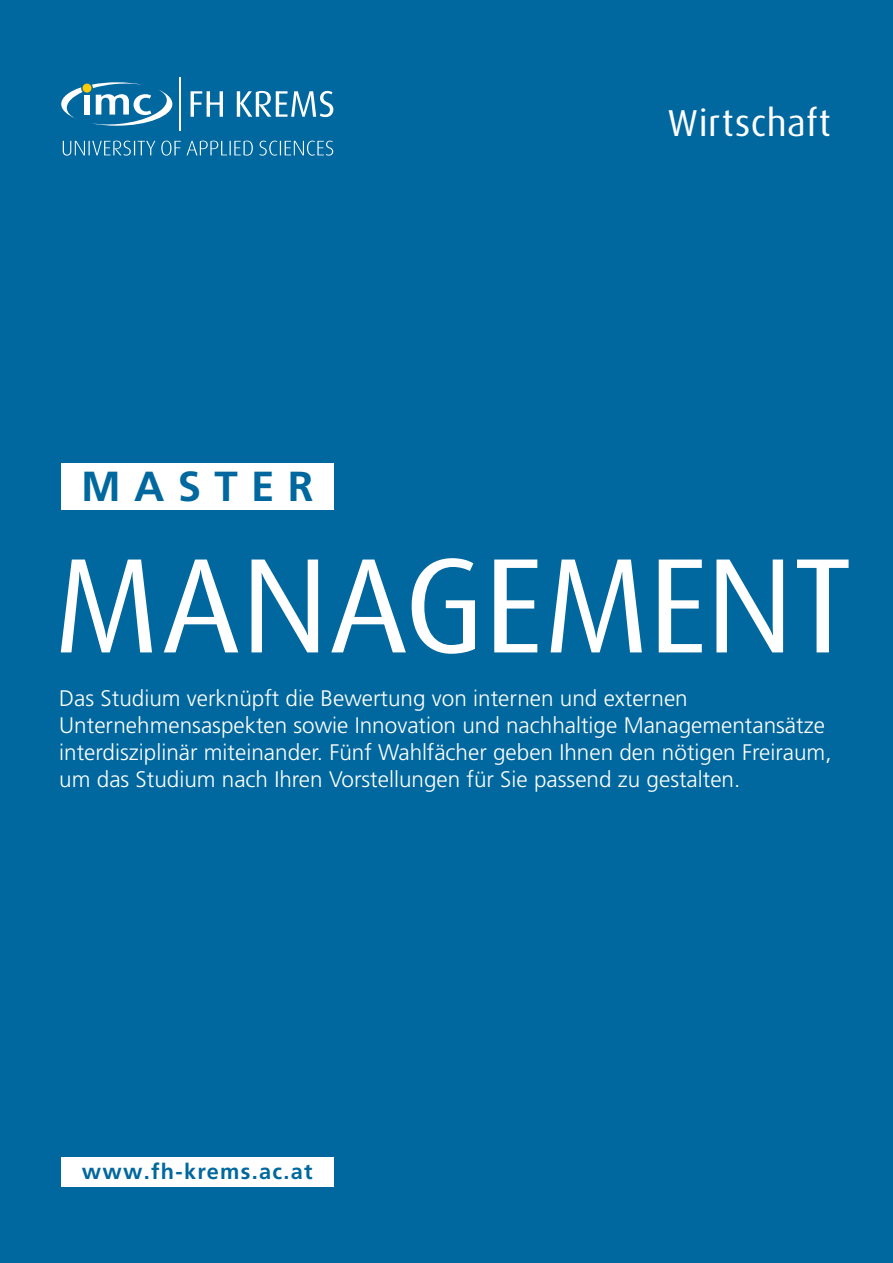
<style>
.page{position:relative;width:893px;height:1263px;background:#00689e}
.page>*{position:absolute;margin:0;border:0;box-sizing:border-box;transform-origin:0 0}
.t1{font:135px "Dax OT";color:#fff}
.t2{font:700 42px "Frutiger LT Pro";letter-spacing:.315em;color:#00689e}
.t3{font:37.5px "Dax OT";letter-spacing:.015em;color:#fff}
.t4{font:300 22.5px/27px "Frutiger LT Pro";color:#fff}
.t5{font:700 21.75px "Frutiger LT Pro";letter-spacing:.06em;color:#00689e}
</style>
<div class="page">
<hr style="left:179px;top:77px;width:2px;height:54px;background:#fff">
<svg style="left:61px;top:82px;width:111px;height:44px"></svg>
<svg style="left:191px;top:91px;width:142px;height:26px"></svg>
<svg style="left:63px;top:141px;width:270px;height:15px"></svg>
<div style="left:61px;top:463px;width:272px;height:47px;background:#fff"></div>
<div style="left:61px;top:1157px;width:272px;height:29px;background:#fff"></div>
<h2 class="t2" style="left:81px;top:462px;width:234px">master</h2>
<h3 class="t3" style="left:667px;top:99px;width:165px">WIRTSCHAFT</h3>
<h1 class="t1" style="left:54px;top:520px;width:800px">MANAGEMENT</h1>
<p class="t4" style="left:59px;top:685px;width:774px">Das Studium verknüpft die Bewertung von internen und externen Unternehmensaspekten sowie Innovation und nachhaltige Managementansätze interdisziplinär miteinander. Fünf Wahlfächer geben Ihnen den nötigen Freiraum, um das Studium nach Ihren Vorstellungen für Sie passend zu gestalten.</p>
<p class="t5" style="left:82px;top:1158px;width:232px">www.fh-krems.ac.at</p>
</div>
